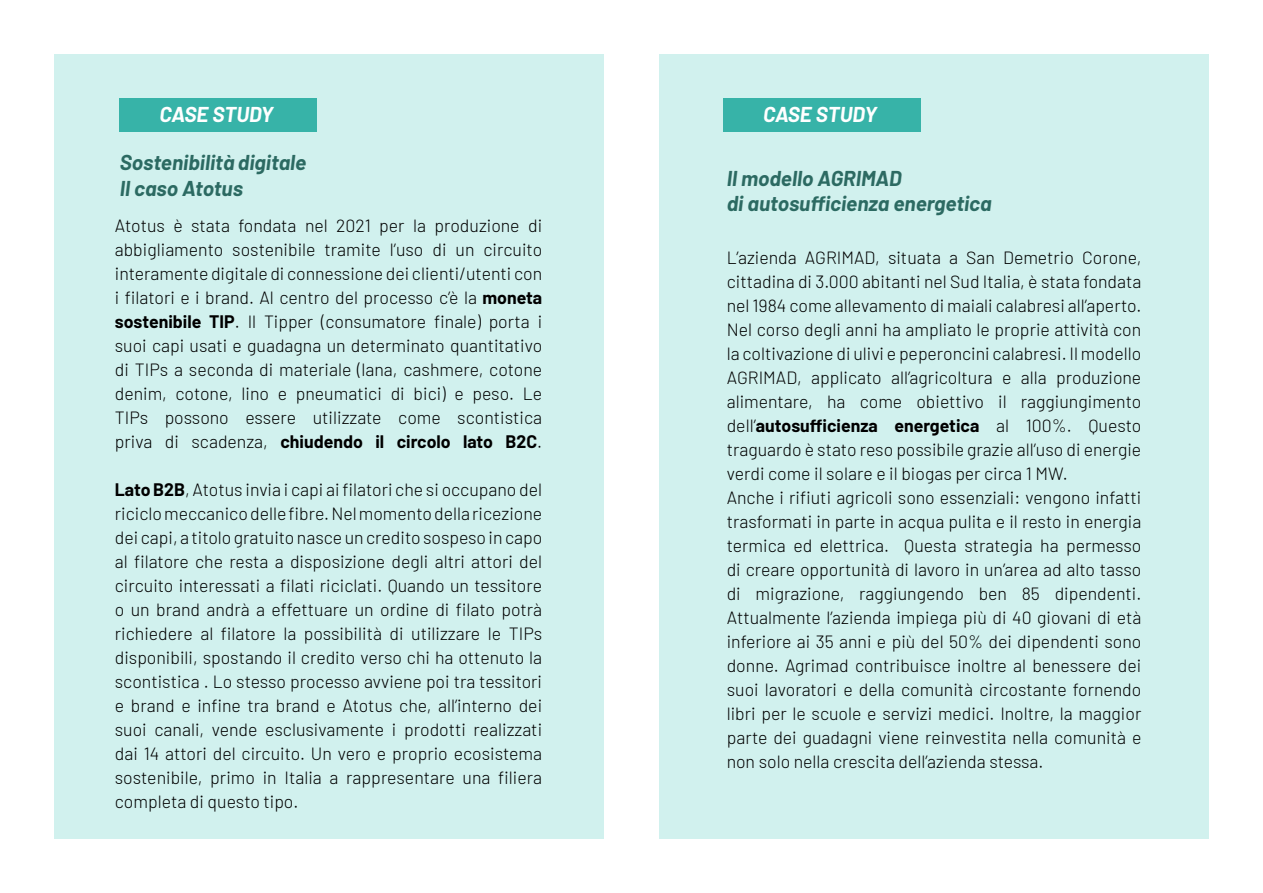
<style>
.page{position:relative;width:1263px;height:893px;background:#fff}
.page>*{position:absolute;margin:0;border:0;box-sizing:border-box;transform-origin:0 0}
.t1{font:italic 700 21px/25.2px "Barlow";color:#2c6a62}
.t2{font:italic 700 21px "Barlow";letter-spacing:-.01em;color:#fff}
.t3{font:300 17.7px/24px "Barlow";color:#000;text-align:justify}
.s1{font-weight:700}
</style>
<div class="page">
<div style="left:54px;top:54px;width:550px;height:785px;background:#d1f1ee"></div>
<div style="left:659px;top:54px;width:550px;height:785px;background:#d1f1ee"></div>
<div style="left:120px;top:98px;width:197px;height:33px;background:#37b3a8"></div>
<div style="left:723px;top:98px;width:197px;height:33px;background:#37b3a8"></div>
<p class="t2" style="left:160px;top:99px;width:115px">CASE STUDY</p>
<p class="t2" style="left:763px;top:99px;width:115px">CASE STUDY</p>
<p class="t1" style="left:120px;top:149px;width:188px">Sostenibilità digitale<br>Il caso Atotus</p>
<p class="t3" style="left:115px;top:213px;width:429px">Atotus è stata fondata nel 2021 per la produzione di abbigliamento sostenibile tramite l’uso di un circuito interamente digitale di connessione dei clienti/utenti con i filatori e i brand. Al centro del processo c’è la <span class="s1">moneta sostenibile TIP</span>. Il Tipper (consumatore finale) porta i suoi capi usati e guadagna un determinato quantitativo di TIPs a seconda di materiale (lana, cashmere, cotone denim, cotone, lino e pneumatici di bici) e peso. Le TIPs possono essere utilizzate come scontistica priva di scadenza, <span class="s1">chiudendo il circolo lato B2C</span>.</p>
<p class="t3" style="left:115px;top:477px;width:429px"><span class="s1">Lato B2B</span>, Atotus invia i capi ai filatori che si occupano del riciclo meccanico delle fibre. Nel momento della ricezione dei capi, a titolo gratuito nasce un credito sospeso in capo al filatore che resta a disposizione degli altri attori del circuito interessati a filati riciclati. Quando un tessitore o un brand andrà a effettuare un ordine di filato potrà richiedere al filatore la possibilità di utilizzare le TIPs disponibili, spostando il credito verso chi ha ottenuto la scontistica . Lo stesso processo avviene poi tra tessitori e brand e infine tra brand e Atotus che, all’interno dei suoi canali, vende esclusivamente i prodotti realizzati dai 14 attori del circuito. Un vero e proprio ecosistema sostenibile, primo in Italia a rappresentare una filiera completa di questo tipo.</p>
<p class="t1" style="left:727px;top:164px;width:266px">Il modello AGRIMAD<br>di autosufficienza energetica</p>
<p class="t3" style="left:727px;top:244px;width:416px;text-align:left">L’azienda AGRIMAD, situata a San Demetrio Corone, cittadina di 3.000 abitanti nel Sud Italia, è stata fondata nel 1984 come allevamento di maiali calabresi all’aperto.<br>Nel corso degli anni ha ampliato le proprie attività con la coltivazione di ulivi e peperoncini calabresi. Il modello AGRIMAD, applicato all’agricoltura e alla produzione alimentare, ha come obiettivo il raggiungimento dell’<span class="s1">autosufficienza energetica</span> al 100%. Questo traguardo è stato reso possibile grazie all’uso di energie verdi come il solare e il biogas per circa 1 MW.<br>Anche i rifiuti agricoli sono essenziali: vengono infatti trasformati in parte in acqua pulita e il resto in energia termica ed elettrica. Questa strategia ha permesso di creare opportunità di lavoro in un’area ad alto tasso di migrazione, raggiungendo ben 85 dipendenti.<br>Attualmente l’azienda impiega più di 40 giovani di età inferiore ai 35 anni e più del 50% dei dipendenti sono donne. Agrimad contribuisce inoltre al benessere dei suoi lavoratori e della comunità circostante fornendo libri per le scuole e servizi medici. Inoltre, la maggior parte dei guadagni viene reinvestita nella comunità e non solo nella crescita dell’azienda stessa.</p>
</div>
